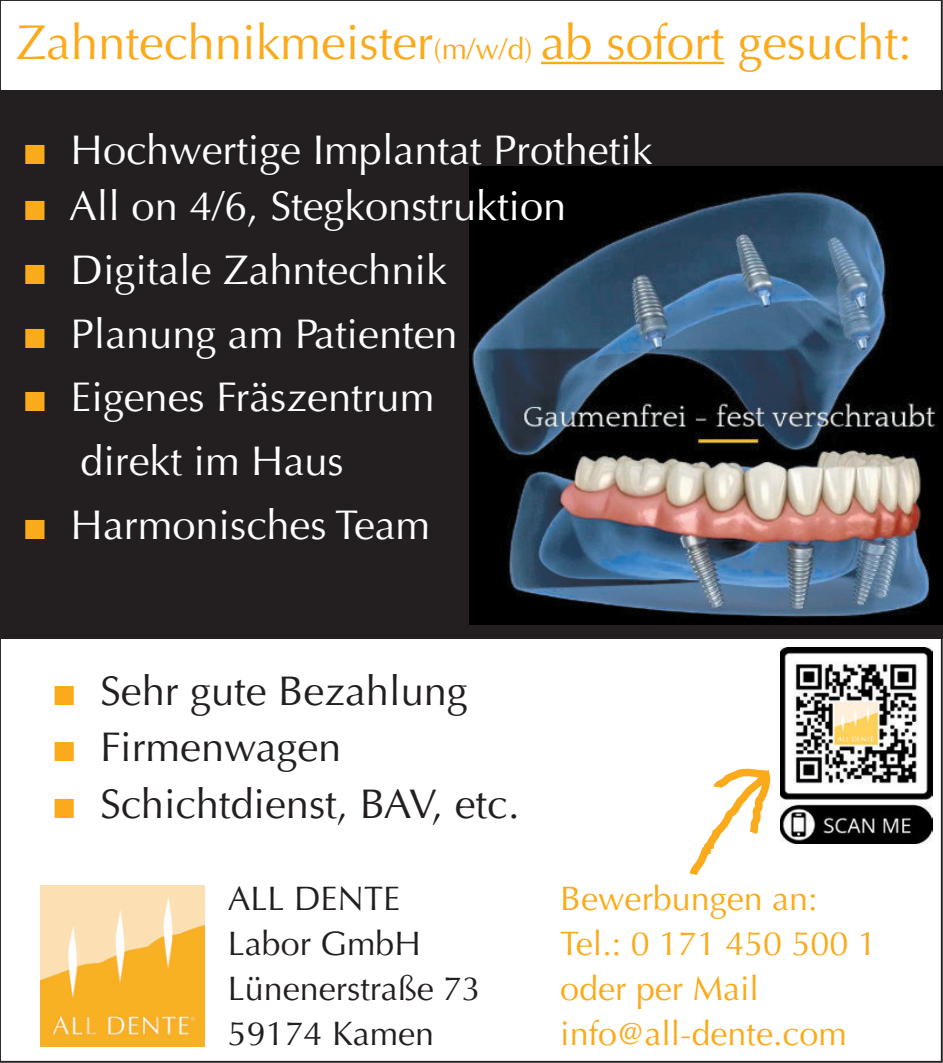
<style>
.page{position:relative;width:943px;height:1063px;background:#fff}
.page>*{position:absolute;margin:0;border:0;box-sizing:border-box;transform-origin:0 0}
.t1{font:48.75px "Optima LT";color:#faaa1a}
.t2{font:41.25px/63.8px "Optima LT";color:#fff}
.t3{font:41.25px "Optima LT";color:#231f20}
.t4{font:33.75px/45px "Optima LT";color:#faaa1a}
.t5{font:33.75px/45px "Optima LT";color:#231f20}
.s1{font-size:30px}
.s2{font-family:"Arial";color:#faaa1a}
</style>
<div class="page">
<div style="left:0;top:90px;width:943px;height:549px;background:#231f20"></div>
<img style="left:40px;top:886px;width:164px;height:161px">
<hr style="left:541px;top:62px;width:183px;height:2px;background:#faaa1a">
<img style="left:469px;top:166px;width:474px;height:459px">
<img style="left:780px;top:647px;width:152px;height:196px">
<svg style="left:689px;top:768px;width:82px;height:107px"></svg>
<p class="t1" style="left:16px;top:15px;width:897px">Zahntechnikmeister<span class="s1">(m/w/d)</span> ab sofort gesucht:</p>
<p class="t2" style="left:22px;top:118px;width:632px"><span class="s2">■</span> Hochwertige Implantat Prothetik</p>
<p class="t2" style="left:22px;top:175px;width:545px"><span class="s2">■</span> All on 4/6, Stegkonstruktion</p>
<p class="t2" style="left:22px;top:239px;width:426px"><span class="s2">■</span> Digitale Zahntechnik</p>
<p class="t2" style="left:22px;top:302px;width:437px"><span class="s2">■</span> Planung am Patienten</p>
<p class="t2" style="left:80px;top:366px;width:356px;text-indent:-58px"><span class="s2">■</span> Eigenes Fräszentrum direkt im Haus</p>
<p class="t2" style="left:22px;top:494px;width:409px"><span class="s2">■</span> Harmonisches Team</p>
<p class="t3" style="left:52px;top:667px;width:417px"><span class="s2">■</span> Sehr gute Bezahlung</p>
<p class="t3" style="left:52px;top:724px;width:291px"><span class="s2">■</span> Firmenwagen</p>
<p class="t3" style="left:52px;top:780px;width:469px"><span class="s2">■</span> Schichtdienst, BAV, etc.</p>
<p class="t5" style="left:228px;top:876px;width:255px">ALL DENTE<br>Labor GmbH<br>Lünenerstraße 73<br>59174 Kamen</p>
<p class="t4" style="left:560px;top:876px;width:318px">Bewerbungen an:<br>Tel.: 0 171 450 500 1 oder per Mail info@all-dente.com</p>
</div>
